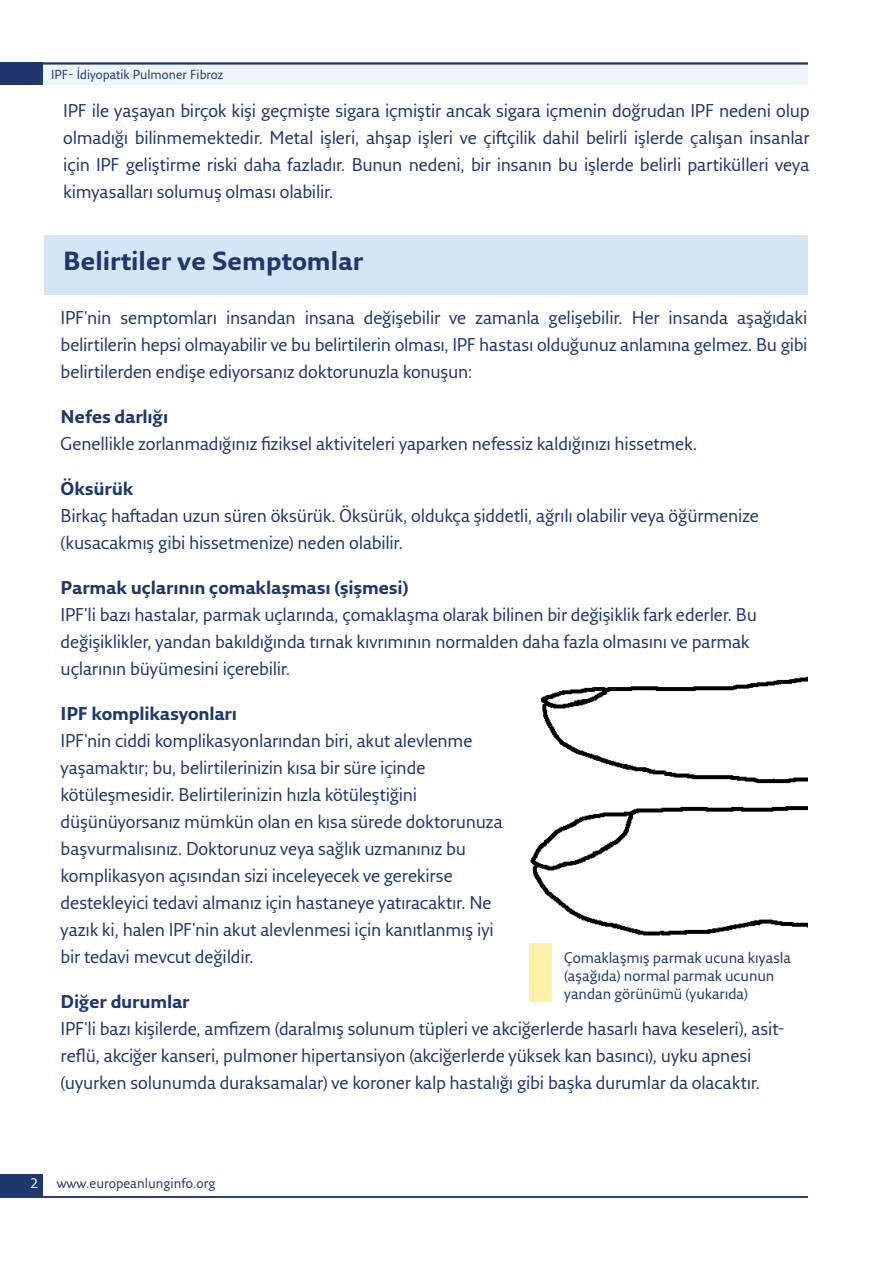
<style>
.page{position:relative;width:893px;height:1263px;background:#fff}
.page>*{position:absolute;margin:0;border:0;box-sizing:border-box;transform-origin:0 0}
.t1{font:700 25.5px "Fresco Sans Pro";color:#1e376d}
.H___B-head{font:18px/27px "Fresco Sans Pro";letter-spacing:-.01em;color:#1e376d}
.H___B-head-2{font:700 18px "Fresco Sans Pro";letter-spacing:-.01em;color:#1e376d}
.H___B-head-3{font:15px/18px "Fresco Sans Pro";color:#1e376d}
.Running_foot_left{font:13.5px "Fresco Sans Pro";color:#1e376d}
.t2{font:13.5px "Fresco Sans Pro";color:#fff}
.Running_head_left{font:12.75px "Fresco Sans Pro";color:#1e376d}
</style>
<div class="page">
<div style="left:0;top:63px;width:808px;height:22px;background:#eff5fb"></div>
<div style="left:0;top:1175px;width:43px;height:22px;background:#1e376d"></div>
<div style="left:0;top:63px;width:43px;height:22px;background:#1e376d"></div>
<hr style="left:0;top:1196px;width:808px;height:2px;background:#1e376d">
<hr style="left:0;top:62px;width:808px;height:3px;background:#1e376d">
<div style="left:44px;top:236px;width:764px;height:59px;background:#d4e5f5"></div>
<img style="left:530px;top:676px;width:278px;height:260px">
<div style="left:529px;top:943px;width:22px;height:59px;background:#fff0aa"></div>
<p class="Running_head_left" style="left:51px;top:66px;width:174px">IPF- İdiyopatik Pulmoner Fibroz</p>
<p class="H___B-head" style="left:63px;top:97px;width:748px;text-align:justify">IPF ile yaşayan birçok kişi geçmişte sigara içmiştir ancak sigara içmenin doğrudan IPF nedeni olup olmadığı bilinmemektedir. Metal işleri, ahşap işleri ve çiftçilik dahil belirli işlerde çalışan insanlar için IPF geliştirme riski daha fazladır. Bunun nedeni, bir insanın bu işlerde belirli partikülleri veya kimyasalları solumuş olması olabilir.</p>
<p class="t1" style="left:63px;top:244px;width:302px">Belirtiler ve Semptomlar</p>
<p class="H___B-head" style="left:61px;top:304px;width:749px;text-align:justify">IPF'nin semptomları insandan insana değişebilir ve zamanla gelişebilir. Her insanda aşağıdaki belirtilerin hepsi olmayabilir ve bu belirtilerin olması, IPF hastası olduğunuz anlamına gelmez. Bu gibi belirtilerden endişe ediyorsanız doktorunuzla konuşun:</p>
<p class="H___B-head-2" style="left:61px;top:405px;width:109px">Nefes darlığı</p>
<p class="H___B-head" style="left:61px;top:430px;width:638px">Genellikle zorlanmadığınız fiziksel aktiviteleri yaparken nefessiz kaldığınızı hissetmek.</p>
<p class="H___B-head-2" style="left:61px;top:477px;width:74px">Öksürük</p>
<p class="H___B-head" style="left:61px;top:502px;width:700px">Birkaç haftadan uzun süren öksürük. Öksürük, oldukça şiddetli, ağrılı olabilir veya öğürmenize (kusacakmış gibi hissetmenize) neden olabilir.</p>
<p class="H___B-head-2" style="left:61px;top:576px;width:350px">Parmak uçlarının çomaklaşması (şişmesi)</p>
<p class="H___B-head" style="left:61px;top:601px;width:698px">IPF'li bazı hastalar, parmak uçlarında, çomaklaşma olarak bilinen bir değişiklik fark ederler. Bu değişiklikler, yandan bakıldığında tırnak kıvrımının normalden daha fazla olmasını ve parmak uçlarının büyümesini içerebilir.</p>
<p class="H___B-head-2" style="left:61px;top:702px;width:178px">IPF komplikasyonları</p>
<p class="H___B-head" style="left:61px;top:727px;width:443px">IPF'nin ciddi komplikasyonlarından biri, akut alevlenme yaşamaktır; bu, belirtilerinizin kısa bir süre içinde kötüleşmesidir. Belirtilerinizin hızla kötüleştiğini düşünüyorsanız mümkün olan en kısa sürede doktorunuza başvurmalısınız. Doktorunuz veya sağlık uzmanınız bu komplikasyon açısından sizi inceleyecek ve gerekirse destekleyici tedavi almanız için hastaneye yatıracaktır. Ne yazık ki, halen IPF'nin akut alevlenmesi için kanıtlanmış iyi bir tedavi mevcut değildir.</p>
<p class="H___B-head-2" style="left:61px;top:990px;width:130px">Diğer durumlar</p>
<p class="H___B-head" style="left:61px;top:1015px;width:726px">IPF'li bazı kişilerde, amfizem (daralmış solunum tüpleri ve akciğerlerde hasarlı hava keseleri), asit&shy;reflü, akciğer kanseri, pulmoner hipertansiyon (akciğerlerde yüksek kan basıncı), uyku apnesi (uyurken solunumda duraksamalar) ve koroner kalp hastalığı gibi başka durumlar da olacaktır.</p>
<p class="H___B-head-3" style="left:564px;top:948px;width:228px">Çomaklaşmış parmak ucuna kıyasla (aşağıda) normal parmak ucunun yandan görünümü (yukarıda)</p>
<p class="t2" style="left:30px;top:1175px;width:10px">2</p>
<p class="Running_foot_left" style="left:57px;top:1174px;width:160px">www.europeanlunginfo.org</p>
</div>
